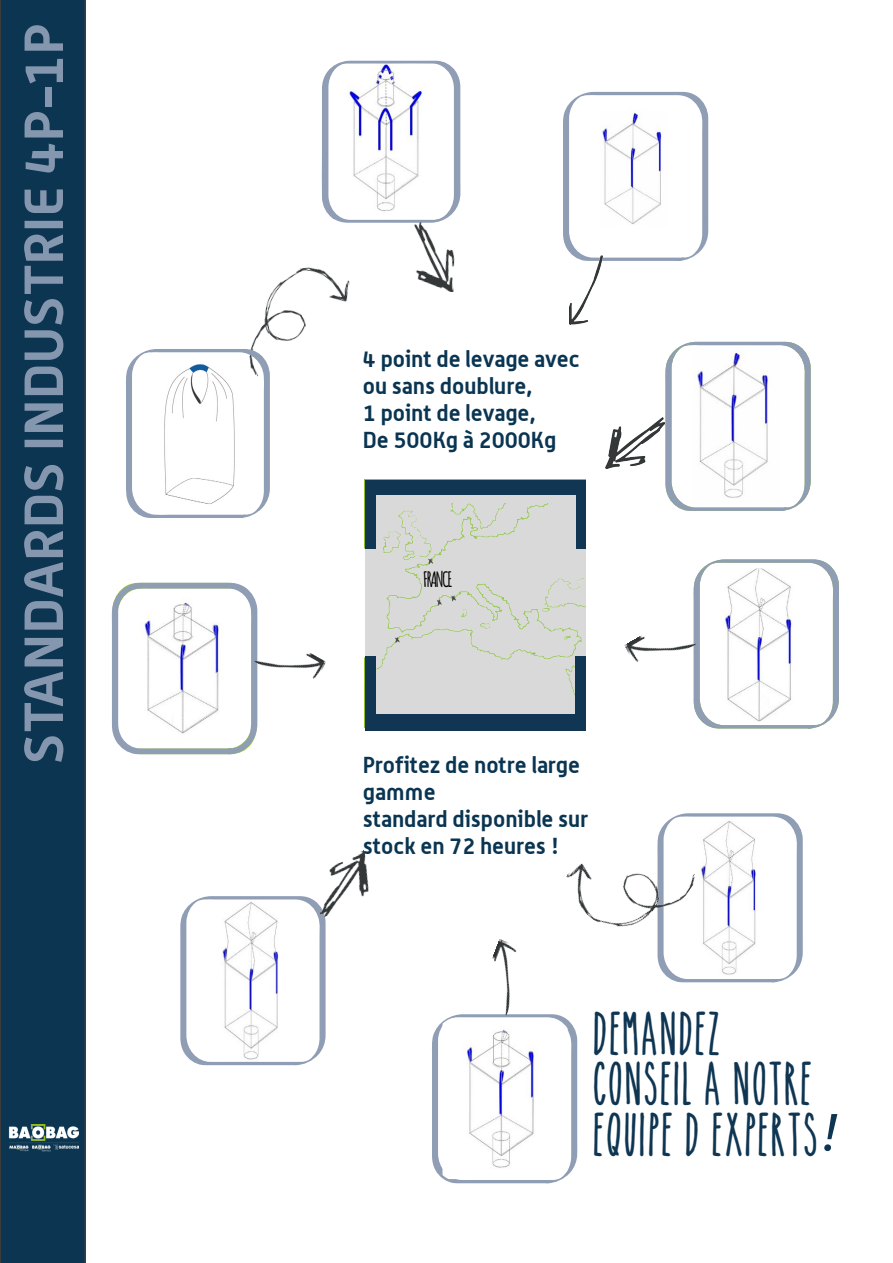
<style>
.page{position:relative;width:893px;height:1263px;background:#fff}
.page>*{position:absolute;margin:0;border:0;box-sizing:border-box;transform-origin:0 0}
.t1{font:700 54px "Alwyn";color:#8597ae;scale:1.06 1}
.t2{font:italic 500 52.5px "Montserrat";color:#0e3552}
.t3{font:42px/50.4px "The Skinnybold";color:#0e3552}
.t4{font:700 22.5px/27px "Alwyn";color:#0a3552}
.t5{font:700 20.7px "Amatic SC";letter-spacing:-.095em;color:#000}
</style>
<div class="page">
<svg style="left:563px;top:92px;width:145px;height:169px"></svg>
<img style="left:570px;top:255px;width:33px;height:69px">
<img style="left:251px;top:267px;width:99px;height:82px">
<img style="left:581px;top:101px;width:111px;height:143px">
<svg style="left:322px;top:61px;width:139px;height:162px"></svg>
<svg style="left:126px;top:349px;width:144px;height:169px"></svg>
<svg style="left:180px;top:896px;width:146px;height:169px"></svg>
<svg style="left:657px;top:813px;width:146px;height:169px"></svg>
<svg style="left:665px;top:342px;width:146px;height:169px"></svg>
<svg style="left:693px;top:559px;width:146px;height:169px"></svg>
<img style="left:605px;top:417px;width:60px;height:51px">
<img style="left:624px;top:613px;width:72px;height:63px">
<img style="left:566px;top:813px;width:132px;height:146px">
<img style="left:307px;top:850px;width:62px;height:68px">
<img style="left:406px;top:221px;width:55px;height:71px">
<svg style="left:111px;top:583px;width:146px;height:171px"></svg>
<img style="left:254px;top:630px;width:72px;height:63px">
<svg style="left:432px;top:1014px;width:145px;height:169px"></svg>
<img style="left:476px;top:939px;width:54px;height:76px">
<img style="left:442px;top:1017px;width:126px;height:162px">
<div style="left:0;top:0;width:86px;height:1263px;background:#0c3552"></div>
<img style="left:3px;top:1124px;width:75px;height:32px">
<div style="left:375px;top:495px;width:201px;height:219px;background:#d9d9d9"></div>
<img style="left:365px;top:503px;width:220px;height:210px">
<div style="left:422px;top:562px;width:60px;height:29px;background:#d9d9d9"></div>
<div style="left:365px;top:480px;width:220px;height:15px;background:#113653"></div>
<div style="left:365px;top:714px;width:220px;height:17px;background:#113653"></div>
<div style="left:365px;top:480px;width:11px;height:68px;background:#113653"></div>
<div style="left:576px;top:480px;width:9px;height:68px;background:#113653"></div>
<div style="left:365px;top:656px;width:10px;height:75px;background:#113653"></div>
<div style="left:575px;top:656px;width:10px;height:75px;background:#113653"></div>
<p class="t1" style="left:10px;top:764px;width:699px;rotate:-90deg">STANDARDS INDUSTRIE 4P-1P</p>
<p class="t4" style="left:363px;top:345px;width:218px">4 point de levage avec ou sans doublure,</p>
<p class="t4" style="left:363px;top:399px;width:174px">1 point de levage,</p>
<p class="t4" style="left:363px;top:426px;width:195px">De 500Kg à 2000Kg</p>
<p class="t5" style="left:423px;top:564px;width:31px">FRANCE</p>
<p class="t4" style="left:363px;top:750px;width:219px">Profitez de notre large gamme</p>
<p class="t4" style="left:363px;top:804px;width:227px">standard disponible sur stock en 72 heures !</p>
<p class="t3" style="left:595px;top:1008px;width:130px">DEMANDEZ</p>
<p class="t3" style="left:595px;top:1058px;width:228px">CONSEIL A NOTRE<br>EQUIPE D EXPERTS</p>
<p class="t2" style="left:823px;top:1095px;width:16px">!</p>
</div>
